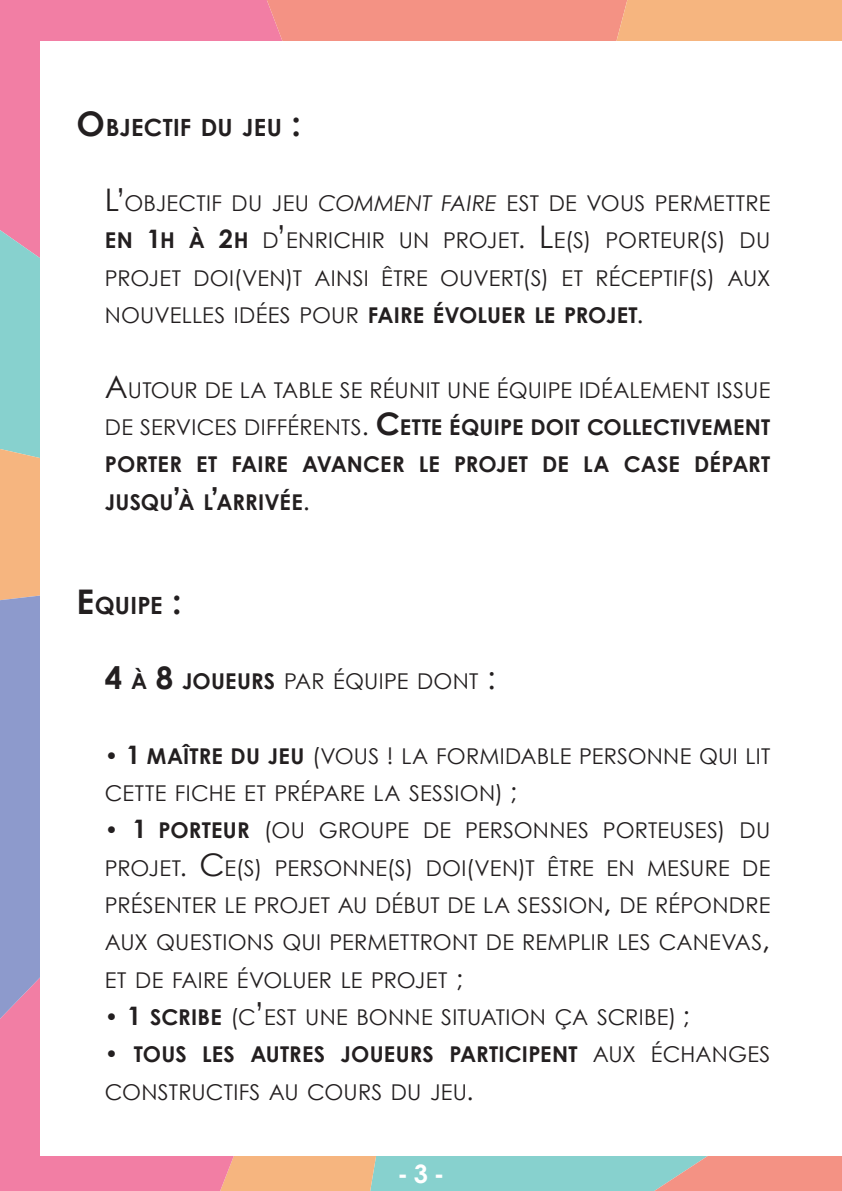
<style>
.page{position:relative;width:842px;height:1191px;background:#fff}
.page>*{position:absolute;margin:0;border:0;box-sizing:border-box;transform-origin:0 0}
.t1{font:700 25.4px "Century Gothic";color:#fff}
.t2{font:700 23.8px "Century Gothic";letter-spacing:.005em;color:#231f20}
.t3{font:21.8px/37.4px "Century Gothic";letter-spacing:.01em;color:#231f20;text-align:justify}
.t4{font:700 21.8px/37.4px "Century Gothic";letter-spacing:.005em;color:#231f20;text-align:justify}
.s1{font-size:34px}
.s2{font-size:31.2px}
.s3{font-style:italic}
.s4{font-weight:700}
.s5{font-weight:700;font-size:25.4px}
.s6{font-size:25.4px}
.s7{font-size:22.6px}
.s8{font-weight:400;font-size:31.2px}
.s9{font-weight:400}
.s10{font-weight:400;font-size:25.4px}
.s11{font-weight:700;font-size:31.2px}
.s12{font-weight:700;font-size:22.6px}
</style>
<div class="page">
<div style="left:0;top:0;width:267px;height:230px;background:#f27ea4"></div>
<div style="left:267px;top:0;width:312px;height:41px;background:#f49284"></div>
<svg style="left:579px;top:0;width:263px;height:41px;background:#f5af7f"></svg>
<div style="left:411px;top:1156px;width:243px;height:35px;background:#87d1ce"></div>
<svg style="left:315px;top:1156px;width:96px;height:35px;background:#cac09e"></svg>
<svg style="left:0;top:1018px;width:315px;height:173px;background:#f2889d"></svg>
<svg style="left:0;top:230px;width:40px;height:788px;background:#a3acbc"></svg>
<svg style="left:654px;top:1156px;width:188px;height:35px;background:#e49b8e"></svg>
<div style="left:40px;top:41px;width:802px;height:1115px;background:#fff"></div>
<p class="t2" style="left:77px;top:109px;width:226px"><span class="s1">O</span>BJECTIF DU JEU <span class="s1">:</span></p>
<p class="t3" style="left:105px;top:184px;width:667px"><span class="s2">L’</span>OBJECTIF DU JEU <span class="s3">COMMENT FAIRE</span> EST DE VOUS PERMETTRE <span class="s4">EN</span> <span class="s5">1</span><span class="s4">H À</span> <span class="s5">2</span><span class="s4">H</span> D<span class="s2">’</span>ENRICHIR UN PROJET<span class="s6">.</span> <span class="s2">L</span>E<span class="s7">(</span>S<span class="s7">)</span> PORTEUR<span class="s7">(</span>S<span class="s7">)</span> DU PROJET DOI<span class="s7">(</span>VEN<span class="s7">)</span>T AINSI ÊTRE OUVERT<span class="s7">(</span>S<span class="s7">)</span> ET RÉCEPTIF<span class="s7">(</span>S<span class="s7">)</span> AUX NOUVELLES IDÉES POUR <span class="s4">FAIRE ÉVOLUER LE PROJET</span><span class="s6">.</span></p>
<p class="t4" style="left:105px;top:370px;width:667px"><span class="s8">A</span><span class="s9">UTOUR DE LA TABLE SE RÉUNIT UNE ÉQUIPE IDÉALEMENT ISSUE DE SERVICES DIFFÉRENTS</span><span class="s10">.</span> <span class="s2">C</span>ETTE ÉQUIPE DOIT COLLECTIVEMENT PORTER ET FAIRE AVANCER LE PROJET DE LA CASE DÉPART JUSQU<span class="s2">’</span>À L<span class="s2">’</span>ARRIVÉE<span class="s10">.</span></p>
<p class="t2" style="left:77px;top:587px;width:107px"><span class="s1">E</span>QUIPE <span class="s1">:</span></p>
<p class="t3" style="left:105px;top:662px;width:392px"><span class="s11">4</span> <span class="s4">À</span> <span class="s11">8</span> <span class="s4">JOUEURS</span> PAR ÉQUIPE DONT <span class="s2">:</span></p>
<p class="t3" style="left:105px;top:737px;width:667px"><span class="s12">•</span> <span class="s5">1</span> <span class="s4">MAÎTRE DU JEU</span> <span class="s7">(</span>VOUS <span class="s7">!</span> LA FORMIDABLE PERSONNE QUI LIT<br>CETTE FICHE ET PRÉPARE LA SESSION<span class="s7">)</span> <span class="s6">;</span></p>
<p class="t3" style="left:105px;top:811px;width:667px"><span class="s12">•</span> <span class="s5">1</span> <span class="s4">PORTEUR</span> <span class="s7">(</span>OU GROUPE DE PERSONNES PORTEUSES<span class="s7">)</span> DU PROJET<span class="s6">.</span> <span class="s2">C</span>E<span class="s7">(</span>S<span class="s7">)</span> PERSONNE<span class="s7">(</span>S<span class="s7">)</span> DOI<span class="s7">(</span>VEN<span class="s7">)</span>T ÊTRE EN MESURE DE PRÉSENTER LE PROJET AU DÉBUT DE LA SESSION<span class="s2">,</span> DE RÉPONDRE AUX QUESTIONS QUI PERMETTRONT DE REMPLIR LES CANEVAS<span class="s2">, </span>ET DE FAIRE ÉVOLUER LE PROJET <span class="s6">;</span></p>
<p class="t3" style="left:105px;top:998px;width:586px"><span class="s12">•</span> <span class="s5">1</span> <span class="s4">SCRIBE</span> <span class="s7">(</span>C<span class="s2">’</span>EST UNE BONNE SITUATION ÇA SCRIBE<span class="s7">)</span> <span class="s6">;</span></p>
<p class="t3" style="left:105px;top:1035px;width:667px"><span class="s12">•</span> <span class="s4">TOUS LES AUTRES JOUEURS PARTICIPENT</span> AUX ÉCHANGES<br>CONSTRUCTIFS AU COURS DU JEU<span class="s6">.</span></p>
<p class="t1" style="left:397px;top:1154px;width:49px">- 3 -</p>
</div>
